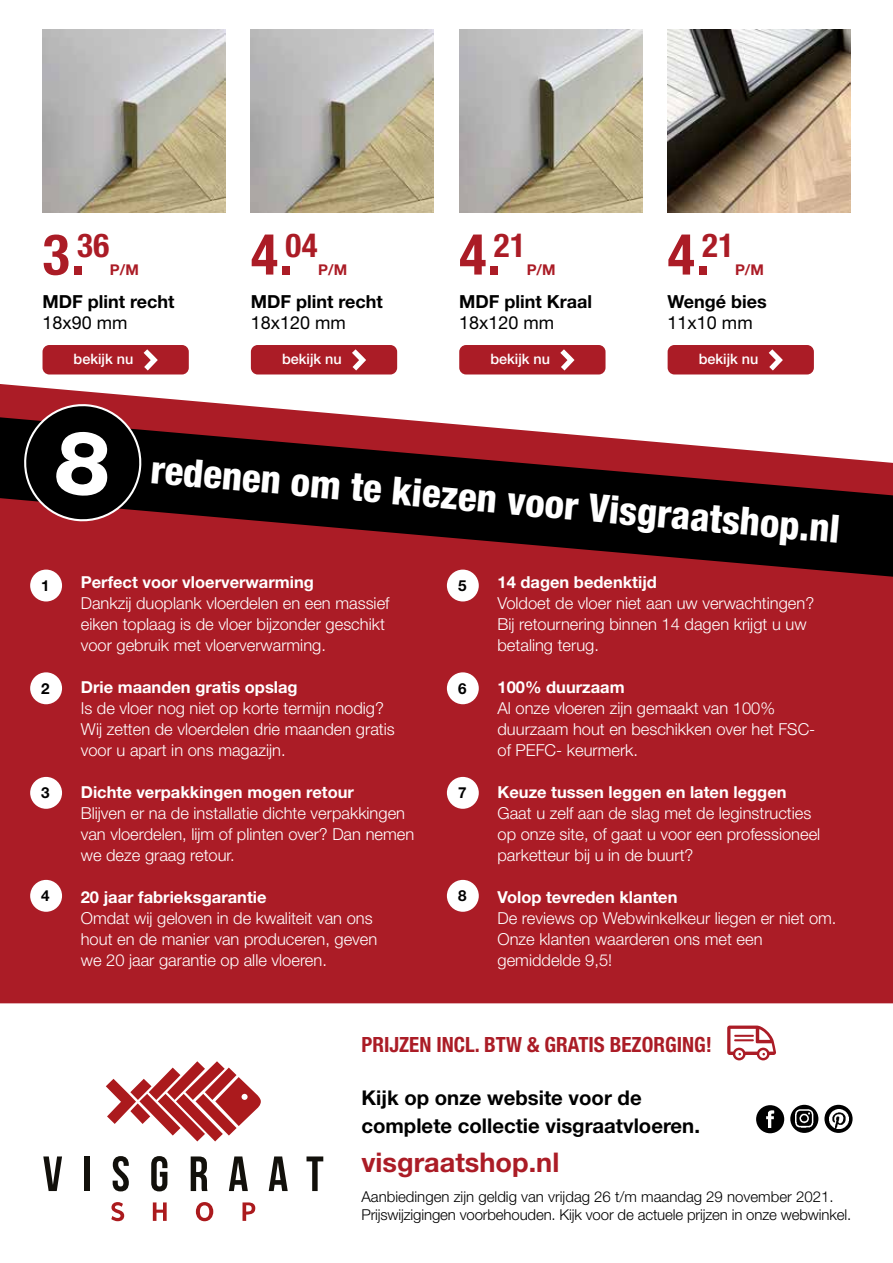
<style>
.page{position:relative;width:893px;height:1263px;background:#fff}
.page>*{position:absolute;margin:0;border:0;box-sizing:border-box;transform-origin:0 0}
.t1{font:700 condensed 56.55px "Helvetica Neue";color:#ab1c26}
.t2{font:800 condensed 38.85px "Helvetica Neue LT Std";color:#fff}
.t3{font:700 27.15px "Helvetica Neue LT Std";color:#ab1c26}
.t4{font:700 condensed 21px "Helvetica Neue LT Std";color:#ab1c26}
.t5{font:700 20.4px/27.2px "Helvetica Neue LT Std";color:#000}
.t6{font:700 18px "Helvetica Neue LT Std";color:#000}
.t7{font:18px "Helvetica Neue LT Std";color:#000}
.t8{font:300 16.5px/21px "Helvetica Neue LT Std";color:#fff}
.t9{font:700 16.5px "Helvetica Neue LT Std";color:#fff}
.t10{font:700 15.15px "Helvetica Neue LT Std";color:#000}
.t11{font:300 15px/18px "Helvetica Neue LT Std";letter-spacing:-.01em;color:#000}
.t12{font:700 14.85px "Helvetica Neue LT Std";color:#ab1c26}
.t13{font:500 14.4px "Helvetica Neue LT Std";color:#fff}
</style>
<div class="page">
<svg style="left:0;top:384px;width:373px;height:33px"></svg>
<div style="left:43px;top:345px;width:146px;height:29px;background:#ab1c26;border-radius:7px"></div>
<svg style="left:144px;top:349px;width:14px;height:21px"></svg>
<div style="left:251px;top:345px;width:146px;height:29px;background:#ab1c26;border-radius:7px"></div>
<svg style="left:352px;top:349px;width:14px;height:21px"></svg>
<div style="left:459px;top:345px;width:146px;height:29px;background:#ab1c26;border-radius:7px"></div>
<svg style="left:560px;top:349px;width:14px;height:21px"></svg>
<div style="left:668px;top:345px;width:146px;height:29px;background:#ab1c26;border-radius:7px"></div>
<svg style="left:769px;top:349px;width:14px;height:21px"></svg>
<img style="left:43px;top:30px;width:182px;height:183px">
<img style="left:251px;top:30px;width:183px;height:183px">
<img style="left:459px;top:30px;width:183px;height:183px">
<img style="left:668px;top:30px;width:182px;height:183px">
<div style="left:0;top:577px;width:893px;height:426px;background:#ab1c26"></div>
<div style="left:30px;top:570px;width:32px;height:31px;background:#fff;border-radius:50%"></div>
<div style="left:30px;top:672px;width:32px;height:32px;background:#fff;border-radius:50%"></div>
<div style="left:30px;top:777px;width:32px;height:32px;background:#fff;border-radius:50%"></div>
<div style="left:30px;top:880px;width:32px;height:32px;background:#fff;border-radius:50%"></div>
<div style="left:447px;top:570px;width:32px;height:31px;background:#fff;border-radius:50%"></div>
<div style="left:447px;top:672px;width:32px;height:32px;background:#fff;border-radius:50%"></div>
<div style="left:447px;top:777px;width:32px;height:32px;background:#fff;border-radius:50%"></div>
<div style="left:447px;top:880px;width:32px;height:32px;background:#fff;border-radius:50%"></div>
<svg style="left:0;top:417px;width:893px;height:160px;background:#5f2226"></svg>
<svg style="left:43px;top:1156px;width:19px;height:35px"></svg>
<div style="left:84px;top:1156px;width:6px;height:35px;background:#12100b"></div>
<svg style="left:113px;top:1156px;width:16px;height:35px"></svg>
<svg style="left:151px;top:1156px;width:16px;height:35px"></svg>
<svg style="left:191px;top:1156px;width:17px;height:35px"></svg>
<svg style="left:229px;top:1156px;width:19px;height:35px"></svg>
<svg style="left:269px;top:1156px;width:19px;height:35px"></svg>
<svg style="left:306px;top:1156px;width:17px;height:35px"></svg>
<svg style="left:111px;top:1202px;width:13px;height:19px"></svg>
<svg style="left:153px;top:1202px;width:14px;height:19px"></svg>
<svg style="left:196px;top:1202px;width:17px;height:19px"></svg>
<svg style="left:242px;top:1202px;width:13px;height:19px"></svg>
<svg style="left:106px;top:1061px;width:155px;height:80px"></svg>
<img style="left:756px;top:1105px;width:28px;height:28px;border-radius:14px">
<div style="left:790px;top:1105px;width:28px;height:28px;background:#000;border-radius:50%"></div>
<img style="left:793px;top:1108px;width:23px;height:22px">
<svg style="left:824px;top:1105px;width:29px;height:28px"></svg>
<img style="left:829px;top:1109px;width:19px;height:19px">
<svg style="left:727px;top:1025px;width:49px;height:35px"></svg>
<svg style="left:20px;top:400px;width:125px;height:123px;background:#2f1214"></svg>
<h1 class="t1" style="left:43px;top:220px;width:68px">3.<sup>36</sup></h1>
<p class="t12" style="left:110px;top:260px;width:30px">P/M</p>
<p class="t6" style="left:43px;top:290px;width:133px">MDF plint recht</p>
<p class="t7" style="left:43px;top:312px;width:87px">18x90 mm</p>
<p class="t13" style="left:74px;top:350px;width:61px">bekijk nu</p>
<h1 class="t1" style="left:251px;top:220px;width:68px">4.<sup>04</sup></h1>
<p class="t12" style="left:318px;top:260px;width:30px">P/M</p>
<h1 class="t1" style="left:459px;top:220px;width:68px">4.<sup>21</sup></h1>
<p class="t12" style="left:527px;top:260px;width:30px">P/M</p>
<h1 class="t1" style="left:668px;top:220px;width:68px">4.<sup>21</sup></h1>
<p class="t12" style="left:735px;top:260px;width:30px">P/M</p>
<p class="t6" style="left:251px;top:290px;width:133px">MDF plint recht</p>
<p class="t7" style="left:251px;top:312px;width:97px">18x120 mm</p>
<p class="t6" style="left:459px;top:290px;width:134px">MDF plint Kraal</p>
<p class="t7" style="left:459px;top:312px;width:97px">18x120 mm</p>
<p class="t6" style="left:668px;top:290px;width:101px">Wengé bies</p>
<p class="t7" style="left:668px;top:312px;width:87px">11x10 mm</p>
<p class="t13" style="left:282px;top:350px;width:61px">bekijk nu</p>
<p class="t13" style="left:490px;top:350px;width:61px">bekijk nu</p>
<p class="t13" style="left:699px;top:350px;width:61px">bekijk nu</p>
<h2 class="t2" style="left:153px;top:445px;width:693px;rotate:5deg">redenen om te kiezen voor Visgraatshop.nl</h2>
<p class="t10" style="left:41px;top:576px;width:10px">1</p>
<p class="t10" style="left:41px;top:679px;width:10px">2</p>
<p class="t10" style="left:41px;top:783px;width:10px">3</p>
<p class="t10" style="left:41px;top:886px;width:10px">4</p>
<p class="t9" style="left:81px;top:572px;width:235px">Perfect voor vloerverwarming</p>
<p class="t8" style="left:81px;top:592px;width:310px">Dankzij duoplank vloerdelen en een massief eiken toplaag is de vloer bijzonder geschikt voor gebruik met vloerverwarming.</p>
<p class="t9" style="left:81px;top:677px;width:218px">Drie maanden gratis opslag</p>
<p class="t8" style="left:81px;top:697px;width:315px">Is de vloer nog niet op korte termijn nodig?<br>Wij zetten de vloerdelen drie maanden gratis voor u apart in ons magazijn.</p>
<p class="t9" style="left:81px;top:782px;width:275px">Dichte verpakkingen mogen retour</p>
<p class="t8" style="left:81px;top:802px;width:335px">Blijven er na de installatie dichte verpakkingen van vloerdelen, lijm of plinten over? Dan nemen we deze graag retour.</p>
<p class="t9" style="left:81px;top:887px;width:187px">20 jaar fabrieksgarantie</p>
<p class="t8" style="left:81px;top:907px;width:298px">Omdat wij geloven in de kwaliteit van ons hout en de manier van produceren, geven we 20 jaar garantie op alle vloeren.</p>
<p class="t10" style="left:458px;top:576px;width:10px">5</p>
<p class="t10" style="left:458px;top:679px;width:10px">6</p>
<p class="t10" style="left:458px;top:783px;width:10px">7</p>
<p class="t10" style="left:458px;top:886px;width:10px">8</p>
<p class="t9" style="left:497px;top:572px;width:161px">14 dagen bedenktijd</p>
<p class="t8" style="left:497px;top:592px;width:318px">Voldoet de vloer niet aan uw verwachtingen?<br>Bij retournering binnen 14 dagen krijgt u uw betaling terug.</p>
<p class="t9" style="left:497px;top:677px;width:129px">100% duurzaam</p>
<p class="t8" style="left:497px;top:697px;width:319px">Al onze vloeren zijn gemaakt van 100% duurzaam hout en beschikken over het FSC&shy;of PEFC- keurmerk.</p>
<p class="t9" style="left:497px;top:782px;width:291px">Keuze tussen leggen en laten leggen</p>
<p class="t8" style="left:497px;top:802px;width:324px">Gaat u zelf aan de slag met de leginstructies op onze site, of gaat u voor een professioneel parketteur bij u in de buurt?</p>
<p class="t9" style="left:497px;top:887px;width:181px">Volop tevreden klanten</p>
<p class="t8" style="left:497px;top:907px;width:340px">De reviews op Webwinkelkeur liegen er niet om.<br>Onze klanten waarderen ons met een gemiddelde 9,5!</p>
<p class="t4" style="left:361px;top:1032px;width:352px">PRIJZEN INCL. BTW &amp; GRATIS BEZORGING!</p>
<p class="t5" style="left:361px;top:1084px;width:340px">Kijk op onze website voor de complete collectie visgraatvloeren.</p>
<h3 class="t3" style="left:361px;top:1145px;width:199px">visgraatshop.nl</h3>
<p class="t11" style="left:361px;top:1188px;width:491px">Aanbiedingen zijn geldig van vrijdag 26 t/m maandag 29 november 2021.<br>Prijswijzigingen voorbehouden. Kijk voor de actuele prijzen in onze webwinkel.</p>
</div>
